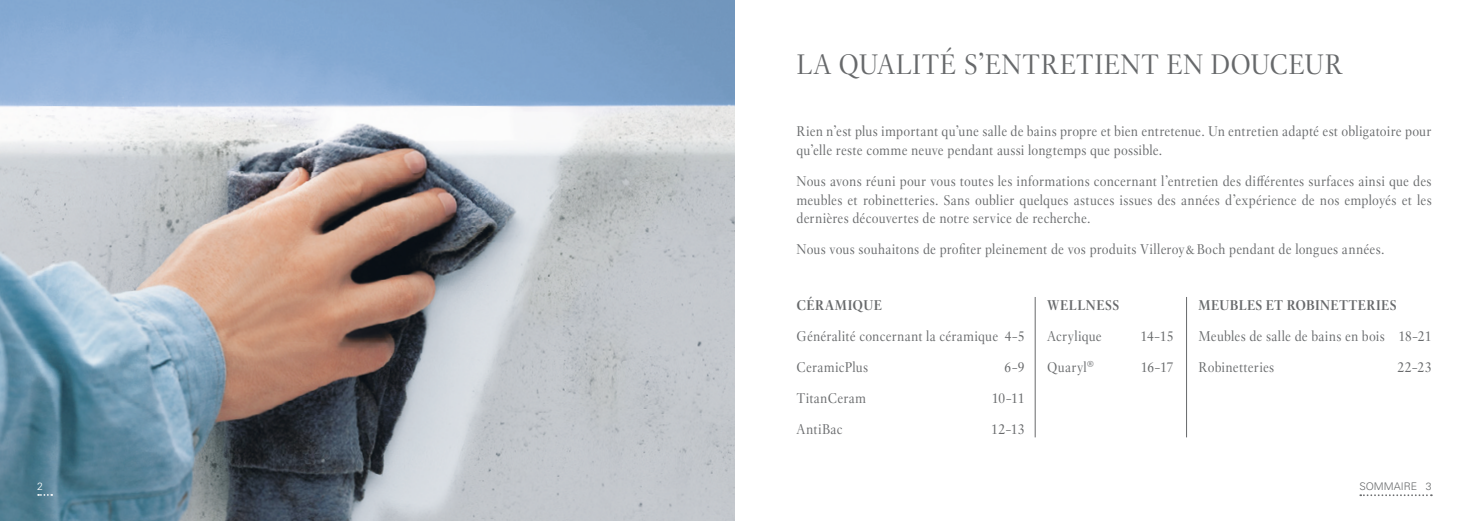
<style>
.page{position:relative;width:1469px;height:521px;background:#fff}
.page>*{position:absolute;margin:0;border:0;box-sizing:border-box;transform-origin:0 0}
.t1{font:28px "Villeroy Boch";letter-spacing:.01em;color:#67696b}
.t2{font:14px/18.6px "Villeroy Boch";letter-spacing:.01em;color:#67696b}
.t3{font:700 14px "Villeroy Boch";letter-spacing:.03em;color:#67696b}
.t4{font:300 10.5px "Univers LT";color:#67696b}
.t5{font:300 10.5px "Univers LT";color:#fff}
</style>
<div class="page">
<img style="left:0;top:0;width:734px;height:521px">
<svg style="left:38px;top:494px;width:14px;height:2px"></svg>
<svg style="left:1360px;top:494px;width:71px;height:2px"></svg>
<hr style="left:1034px;top:297px;width:1px;height:140px;background:#67696b">
<hr style="left:1186px;top:297px;width:1px;height:140px;background:#67696b">
<h1 class="t1" style="left:796px;top:47px;width:547px">LA QUALITÉ S’ENTRETIENT EN DOUCEUR</h1>
<p class="t2" style="left:796px;top:122px;width:636px">Rien n’est plus important qu’une salle de bains propre et bien entretenue. Un entretien adapté est obligatoire pour qu’elle reste comme neuve pendant aussi longtemps que possible.</p>
<p class="t2" style="left:796px;top:172px;width:637px;text-align:justify">Nous avons réuni pour vous toutes les informations concernant l’entretien des différentes surfaces ainsi que des meubles et robinetteries. Sans oublier quelques astuces issues des années d’expérience de nos employés et les dernières découvertes de notre service de recherche.</p>
<p class="t2" style="left:796px;top:240px;width:589px">Nous vous souhaitons de profiter pleinement de vos produits Villeroy&amp;Boch pendant de longues années.</p>
<p class="t3" style="left:796px;top:296px;width:87px">CÉRAMIQUE</p>
<p class="t2" style="left:796px;top:327px;width:230px">Généralité concernant la céramique 4–5</p>
<p class="t2" style="left:796px;top:358px;width:73px">CeramicPlus</p>
<p class="t2" style="left:1004px;top:358px;width:22px">6–9</p>
<p class="t2" style="left:796px;top:389px;width:71px">TitanCeram</p>
<p class="t2" style="left:991px;top:389px;width:35px">10–11</p>
<p class="t2" style="left:796px;top:420px;width:47px">AntiBac</p>
<p class="t2" style="left:991px;top:420px;width:35px">12–13</p>
<p class="t3" style="left:1047px;top:296px;width:73px">WELLNESS</p>
<p class="t2" style="left:1047px;top:327px;width:56px">Acrylique</p>
<p class="t2" style="left:1140px;top:327px;width:35px">14–15</p>
<p class="t2" style="left:1047px;top:358px;width:48px">Quaryl®</p>
<p class="t2" style="left:1140px;top:358px;width:35px">16–17</p>
<p class="t3" style="left:1198px;top:296px;width:199px">MEUBLES ET ROBINETTERIES</p>
<p class="t2" style="left:1198px;top:327px;width:235px">Meubles de salle de bains en bois 18–21</p>
<p class="t2" style="left:1198px;top:358px;width:77px">Robinetteries</p>
<p class="t2" style="left:1396px;top:358px;width:36px">22–23</p>
<p class="t5" style="left:37px;top:480px;width:7px">2</p>
<p class="t4" style="left:1359px;top:480px;width:74px">SOMMAIRE 3</p>
</div>
